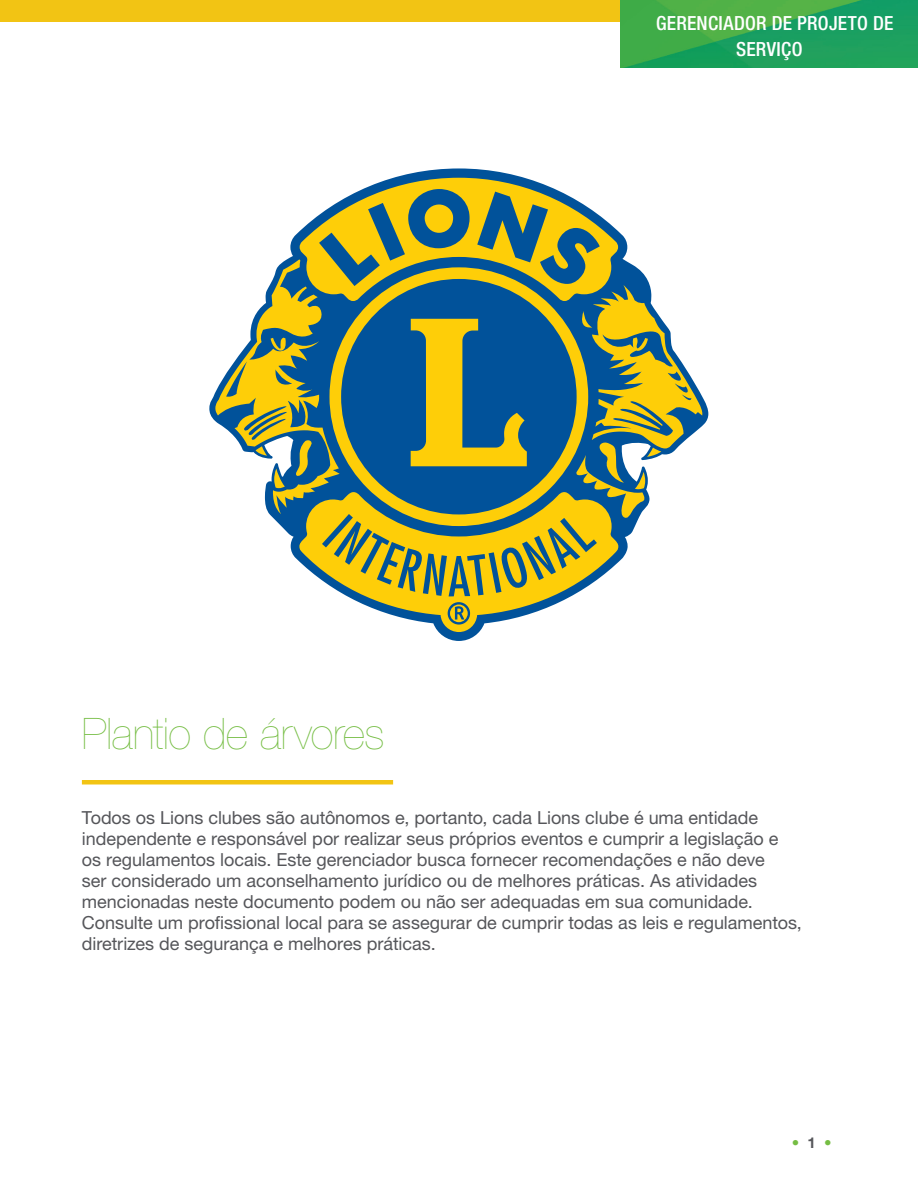
<style>
.page{position:relative;width:918px;height:1188px;background:#fff}
.page>*{position:absolute;margin:0;border:0;box-sizing:border-box;transform-origin:0 0}
.t1{font:200 43.5px "Helvetica Neue LT Std";letter-spacing:-.005em;color:#75bd43}
.t2{font:500 condensed 19.5px/25.5px "Helvetica Neue LT Std";letter-spacing:.015em;color:#fff;text-align:center}
.t3{font:18px/21px "Helvetica Neue LT Std";letter-spacing:-.005em;color:#55565a}
.t4{font:100 15px "Helvetica Neue LT Std";color:#75bd43}
.s1{font-weight:700;color:#55565a}
</style>
<div class="page">
<div style="left:0;top:0;width:918px;height:21px;background:#f2c414"></div>
<img style="left:620px;top:0;width:298px;height:68px">
<hr style="left:82px;top:780px;width:311px;height:4px;background:#f2c414">
<svg style="left:209px;top:168px;width:499px;height:473px"></svg>
<h1 class="t1" style="left:82px;top:709px;width:304px">Plantio de árvores</h1>
<p class="t2" style="left:656px;top:10px;width:239px">GERENCIADOR DE PROJETO DE<br>SERVIÇO</p>
<p class="t3" style="left:82px;top:807px;width:722px">Todos os Lions clubes são autônomos e, portanto, cada Lions clube é uma entidade independente e responsável por realizar seus próprios eventos e cumprir a legislação e os regulamentos locais. Este gerenciador busca fornecer recomendações e não deve<br>ser considerado um aconselhamento jurídico ou de melhores práticas. As atividades mencionadas neste documento podem ou não ser adequadas em sua comunidade.<br>Consulte um profissional local para se assegurar de cumprir todas as leis e regulamentos, diretrizes de segurança e melhores práticas.</p>
<p class="t4" style="left:792px;top:1134px;width:42px">• <span class="s1">1</span> •</p>
</div>
